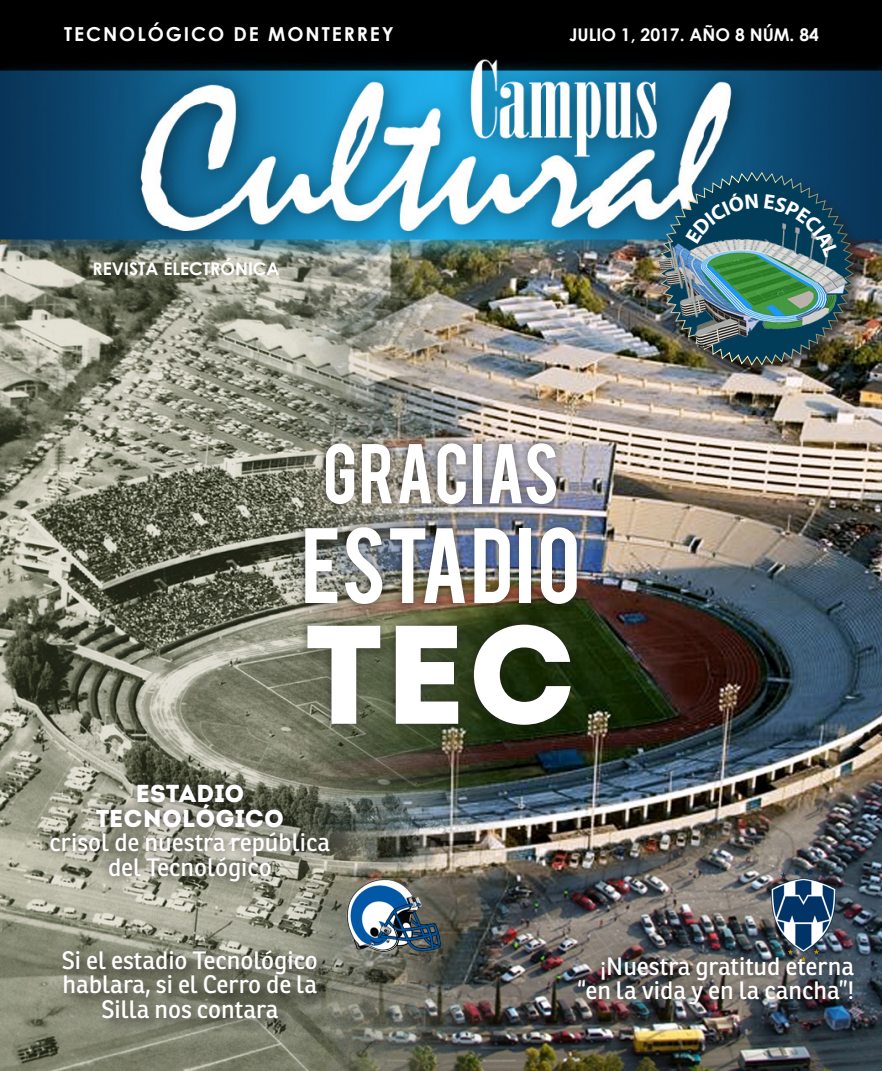
<style>
.page{position:relative;width:882px;height:1071px;background:#fff}
.page>*{position:absolute;margin:0;border:0;box-sizing:border-box;transform-origin:0 0}
.t1{font:140px "Intro";color:#fff}
.t2{font:84px "Bebas";letter-spacing:.01em;color:#fff}
.t3{font:66.5px "Bebas";letter-spacing:.015em;color:#fff}
.t4{font:24.5px/24.5px "Ronnia";color:#fff;text-align:center}
.t5{font:700 19.25px "Century Gothic";letter-spacing:.1em;color:#fff}
.t6{font:700 17.5px "Century Gothic";color:#fff}
.s1{font-family:"Intro"}
</style>
<div class="page">
<img style="left:0;top:0;width:882px;height:1071px">
<div style="left:296px;top:434px;width:289px;height:300px;background:#231f20;opacity:.6"></div>
<div style="left:657px;top:170px;width:211px;height:209px;background:#231f20;opacity:.75"></div>
<svg style="left:659px;top:171px;width:196px;height:195px"></svg>
<div style="left:41px;top:776px;width:297px;height:114px;background:#231f20;opacity:.75"></div>
<div style="left:59px;top:947px;width:272px;height:86px;background:#231f20;opacity:.75"></div>
<div style="left:570px;top:948px;width:292px;height:66px;background:#231f20;opacity:.75"></div>
<img style="left:346px;top:880px;width:95px;height:71px">
<img style="left:772px;top:869px;width:63px;height:93px">
<img style="left:660px;top:173px;width:193px;height:192px">
<p class="t5" style="left:64px;top:20px;width:331px">TECNOLÓGICO DE MONTERREY</p>
<p class="t6" style="left:569px;top:21px;width:251px">JULIO 1, 2017. AÑO 8 NÚM. 84</p>
<p class="t6" style="left:93px;top:256px;width:188px">REVISTA ELECTRÓNICA</p>
<p class="t3" style="left:323px;top:425px;width:238px">GRACIAS</p>
<p class="t2" style="left:301px;top:504px;width:281px">ESTADIO</p>
<p class="t1" style="left:305px;top:591px;width:274px">TEC</p>
<p class="t4" style="left:50px;top:781px;width:282px"><span class="s1">ESTADIO<br>TECNOLÓGICO<br></span>crisol de nuestra república del Tecnológico</p>
<p class="t4" style="left:62px;top:948px;width:258px">Si el estadio Tecnológico hablara, si el Cerro de la<br>Silla nos contara</p>
<p class="t4" style="left:600px;top:954px;width:256px">¡Nuestra gratitud eterna</p>
<p class="t4" style="left:577px;top:978px;width:279px">“en la vida y en la cancha”!</p>
</div>
